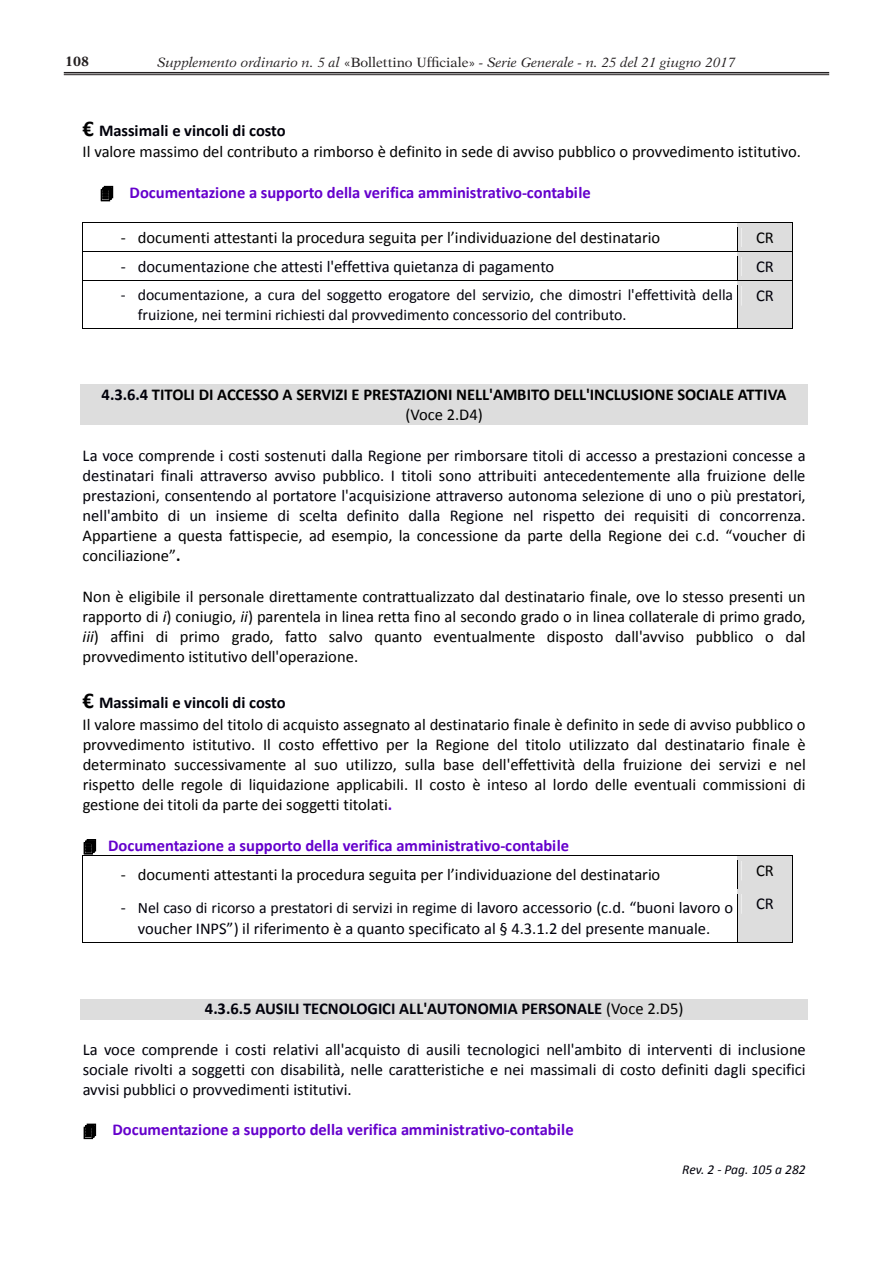
<style>
.page{position:relative;width:893px;height:1263px;background:#fff}
.page>*{position:absolute;margin:0;border:0;box-sizing:border-box;transform-origin:0 0}
.t1{font:16.5px/20.4px "Calibri";letter-spacing:-.005em;color:#000}
.t2{font:16.5px/20.1px "Calibri";letter-spacing:-.005em;color:#00000a;text-align:justify}
.t3{font:700 16.5px "Calibri";letter-spacing:-.005em;color:#6500cc}
.t4{font:700 16.5px/20.1px "Calibri";letter-spacing:-.005em;color:#000;text-align:center}
.t5{font:700 16.5px "Calibri";letter-spacing:-.005em;color:#00000a}
.t6{font:15.9px/19.2px "Calibri";color:#00000a}
.t7{font:italic 13.5px "New Aster";color:#231f20}
.t8{font:italic 13.5px "Calibri";color:#00000a}
.t9{font:700 13.5px "New Aster";color:#231f20}
.s1{font-style:normal}
.s2{font-weight:700;font-size:22.5px}
.s3{font-weight:700;color:#00000a}
.s4{color:#00000a}
.s5{font-weight:400}
.s6{font-weight:700}
.s7{font-style:italic}
.s8{font-weight:700;color:#6500cc}
.s9{font-size:16.5px}
.s10{font-weight:400;color:#000}
</style>
<div class="page">
<hr style="left:64px;top:72px;width:765px;height:1px;background:#231f20">
<hr style="left:64px;top:74px;width:765px;height:1px;background:#231f20">
<svg style="left:82px;top:222px;width:711px;height:107px"></svg>
<div style="left:80px;top:385px;width:728px;height:20px;background:#ddd"></div>
<div style="left:80px;top:405px;width:728px;height:20px;background:#ddd"></div>
<div style="left:80px;top:999px;width:728px;height:20px;background:#ddd"></div>
<svg style="left:101px;top:186px;width:12px;height:15px"></svg>
<svg style="left:82px;top:839px;width:711px;height:104px"></svg>
<svg style="left:84px;top:1124px;width:12px;height:15px"></svg>
<p class="t9" style="left:65px;top:53px;width:26px">108</p>
<p class="t7" style="left:157px;top:55px;width:580px">Supplemento ordinario n. 5 al <span class="s1">«Bollettino Ufficiale»</span> - Serie Generale - n. 25 del 21 giugno 2017</p>
<p class="t1" style="left:83px;top:119px;width:720px;line-height:21.8px"><span class="s2">€</span> <span class="s3">Massimali e vincoli di costo<br></span>Il valore massimo del contributo a rimborso è definito in sede di avviso pubblico o provvedimento istitutivo.</p>
<p class="t3" style="left:130px;top:180px;width:463px">Documentazione a supporto della verifica amministrativo-contabile</p>
<p class="t1" style="left:121px;top:227px;width:541px">- documenti attestanti la procedura seguita per l’individuazione del destinatario</p>
<p class="t1" style="left:756px;top:227px;width:19px">CR</p>
<p class="t2" style="left:121px;top:256px;width:435px">- documentazione che attesti l'effettiva quietanza di pagamento</p>
<p class="t2" style="left:756px;top:256px;width:19px">CR</p>
<p class="t6" style="left:138px;top:285px;width:597px;text-indent:-17px">- documentazione, a cura del soggetto erogatore del servizio, che dimostri l'effettività della fruizione, nei termini richiesti dal provvedimento concessorio del contributo.</p>
<p class="t2" style="left:756px;top:285px;width:19px">CR</p>
<p class="t4" style="left:102px;top:384px;width:686px"><span class="s4">4.3.6.4</span> TITOLI DI ACCESSO A SERVIZI E PRESTAZIONI NELL'AMBITO DELL'INCLUSIONE SOCIALE ATTIVA <span class="s5">(Voce 2.D4)</span></p>
<p class="t2" style="left:83px;top:445px;width:725px">La voce comprende i costi sostenuti dalla Regione per rimborsare titoli di accesso a prestazioni concesse a destinatari finali attraverso avviso pubblico. I titoli sono attribuiti antecedentemente alla fruizione delle prestazioni, consentendo al portatore l'acquisizione attraverso autonoma selezione di uno o più prestatori, nell'ambito di un insieme di scelta definito dalla Regione nel rispetto dei requisiti di concorrenza.</p>
<p class="t1" style="left:83px;top:525px;width:724px">Appartiene a questa fattispecie, ad esempio, la concessione da parte della Regione dei c.d. “voucher di conciliazione”<span class="s6">.</span></p>
<p class="t1" style="left:83px;top:586px;width:725px;text-align:justify">Non è eligibile il personale direttamente contrattualizzato dal destinatario finale, ove lo stesso presenti un rapporto di <span class="s7">i</span>) coniugio, <span class="s7">ii</span>) parentela in linea retta fino al secondo grado o in linea collaterale di primo grado, <span class="s7">iii</span>) affini di primo grado, fatto salvo quanto eventualmente disposto dall'avviso pubblico o dal provvedimento istitutivo dell'operazione.</p>
<p class="t1" style="left:83px;top:692px;width:725px"><span class="s2">€</span> <span class="s3">Massimali e vincoli di costo<br></span>Il valore massimo del titolo di acquisto assegnato al destinatario finale è definito in sede di avviso pubblico o provvedimento istitutivo. Il costo effettivo per la Regione del titolo utilizzato dal destinatario finale è determinato successivamente al suo utilizzo, sulla base dell'effettività della fruizione dei servizi e nel rispetto delle regole di liquidazione applicabili. Il costo è inteso al lordo delle eventuali commissioni di gestione dei titoli da parte dei soggetti titolati<span class="s8">.</span></p>
<p class="t3" style="left:108px;top:834px;width:463px">Documentazione a supporto della verifica amministrativo-contabile</p>
<p class="t1" style="left:121px;top:864px;width:541px">- documenti attestanti la procedura seguita per l’individuazione del destinatario</p>
<p class="t1" style="left:756px;top:860px;width:19px">CR</p>
<p class="t6" style="left:121px;top:898px;width:614px"><span class="s9">-</span> Nel caso di ricorso a prestatori di servizi in regime di <span class="s9">lavoro accessorio (c.d. “buoni lavoro o</span></p>
<p class="t2" style="left:138px;top:917px;width:574px">voucher INPS”) il riferimento è a quanto specificato al § 4.3.1.2 del presente manuale.</p>
<p class="t2" style="left:756px;top:893px;width:19px">CR</p>
<p class="t5" style="left:205px;top:997px;width:480px">4.3.6.5 AUSILI TECNOLOGICI ALL'AUTONOMIA PERSONALE <span class="s10">(Voce 2.D5)</span></p>
<p class="t2" style="left:83px;top:1039px;width:725px">La voce comprende i costi relativi all'acquisto di ausili tecnologici nell'ambito di interventi di inclusione sociale rivolti a soggetti con disabilità, nelle caratteristiche e nei massimali di costo definiti dagli specifici avvisi pubblici o provvedimenti istitutivi.</p>
<p class="t3" style="left:113px;top:1118px;width:463px">Documentazione a supporto della verifica amministrativo-contabile</p>
<p class="t8" style="left:682px;top:1160px;width:125px">Rev. 2 - Pag. 105 a 282</p>
</div>
